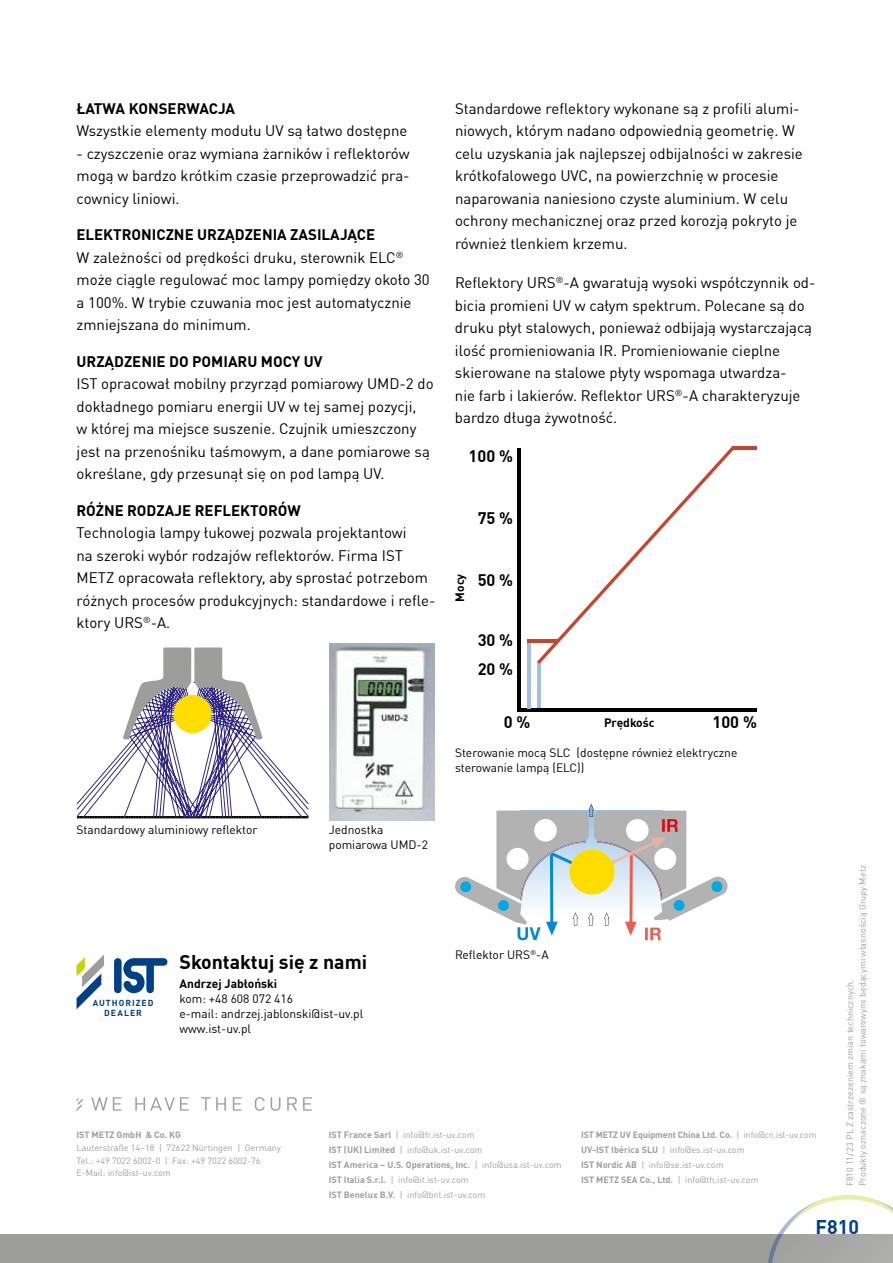
<style>
.page{position:relative;width:893px;height:1263px;background:#fff}
.page>*{position:absolute;margin:0;border:0;box-sizing:border-box;transform-origin:0 0}
.t1{font:700 19.5px "DIN Offc Pro";color:#000}
.t2{font:700 19.5px "DIN Offc Pro";color:#004086}
.t3{font:700 16.35px/28.8px "DIN Offc Pro";color:#000}
.t4{font:15px/22.5px "DIN Offc Pro";color:#000}
.t5{font:700 15px "DIN Offc Pro";color:#000}
.t6{font:12px/15px "DIN Offc Pro";color:#000}
.t7{font:700 12px "DIN Offc Pro";color:#000}
.t8{font:9px/14.9px "DIN Offc Pro";color:#9d9d9c}
.t9{font:700 9px "DIN Offc Pro";color:#9d9d9c}
.t10{font:700 8.7px/10.1px "DIN Offc Pro";letter-spacing:.115em;color:#004086;text-align:center}
.s1{font-weight:700}
</style>
<div class="page">
<svg style="left:91px;top:1097px;width:31px;height:14px"></svg>
<svg style="left:135px;top:1097px;width:54px;height:14px"></svg>
<svg style="left:201px;top:1097px;width:25px;height:14px"></svg>
<svg style="left:233px;top:1097px;width:9px;height:14px"></svg>
<svg style="left:255px;top:1097px;width:10px;height:14px"></svg>
<svg style="left:271px;top:1097px;width:9px;height:14px"></svg>
<svg style="left:287px;top:1097px;width:10px;height:14px"></svg>
<svg style="left:303px;top:1097px;width:9px;height:14px"></svg>
<svg style="left:77px;top:1098px;width:6px;height:13px"></svg>
<div style="left:0;top:1234px;width:893px;height:29px;background:#9d9d9c"></div>
<svg style="left:768px;top:1195px;width:125px;height:68px"></svg>
<img style="left:329px;top:644px;width:105px;height:177px">
<svg style="left:77px;top:647px;width:232px;height:171px"></svg>
<div style="left:173px;top:695px;width:39px;height:38px;background:#fd0;border-radius:50%"></div>
<svg style="left:455px;top:804px;width:273px;height:136px"></svg>
<div style="left:570px;top:849px;width:44px;height:45px;background:#fd0;border-radius:50%"></div>
<hr style="left:517px;top:448px;width:4px;height:264px;background:#000">
<hr style="left:517px;top:708px;width:239px;height:4px;background:#000">
<hr style="left:527px;top:640px;width:3px;height:68px;background:#a4bde3">
<hr style="left:732px;top:446px;width:25px;height:4px;background:#c6452c">
<hr style="left:537px;top:661px;width:3px;height:47px;background:#a4bde3">
<svg style="left:537px;top:446px;width:196px;height:218px"></svg>
<hr style="left:527px;top:639px;width:31px;height:3px;background:#c6452c">
<svg style="left:77px;top:954px;width:27px;height:55px"></svg>
<svg style="left:114px;top:958px;width:53px;height:35px"></svg>
<p class="t5" style="left:77px;top:96px;width:160px">ŁATWA KONSERWACJA</p>
<p class="t4" style="left:77px;top:118px;width:332px">Wszystkie elementy modułu UV są łatwo dostępne</p>
<p class="t4" style="left:77px;top:141px;width:335px;text-align:justify">- czyszczenie oraz wymiana żarników i reflektorów mogą w bardzo krótkim czasie przeprowadzić pra&shy;cownicy liniowi.</p>
<p class="t4" style="left:77px;top:222px;width:355px"><span class="s1">ELEKTRONICZNE URZĄDZENIA ZASILAJĄCE<br></span>W zależności od prędkości druku, sterownik ELC<sup>® </sup>może ciągle regulować moc lampy pomiędzy około 30 a 100%. W trybie czuwania moc jest automatycznie zmniejszana do minimum.</p>
<p class="t5" style="left:77px;top:349px;width:247px">URZĄDZENIE DO POMIARU MOCY UV</p>
<p class="t4" style="left:77px;top:371px;width:359px">IST opracował mobilny przyrząd pomiarowy UMD-2 do dokładnego pomiaru energii UV w tej samej pozycji,<br>w której ma miejsce suszenie. Czujnik umieszczony jest na przenośniku taśmowym, a dane pomiarowe są określane, gdy przesunął się on pod lampą UV.</p>
<p class="t5" style="left:77px;top:498px;width:226px">RÓŻNE RODZAJE REFLEKTORÓW</p>
<p class="t4" style="left:77px;top:520px;width:360px">Technologia lampy łukowej pozwala projektantowi<br>na szeroki wybór rodzajów reflektorów. Firma IST METZ opracowała reflektory, aby sprostać potrzebom różnych procesów produkcyjnych: standardowe i refle&shy;ktory URS<sup>®</sup>-A.</p>
<p class="t6" style="left:77px;top:821px;width:183px">Standardowy aluminiowy reflektor</p>
<p class="t6" style="left:329px;top:821px;width:101px">Jednostka pomiarowa UMD-2</p>
<p class="t4" style="left:455px;top:96px;width:349px">Standardowe reflektory wykonane są z profili alumi&shy;niowych, którym nadano odpowiednią geometrię. W celu uzyskania jak najlepszej odbijalności w zakresie krótkofalowego UVC, na powierzchnię w procesie naparowania naniesiono czyste aluminium. W celu ochrony mechanicznej oraz przed korozją pokryto je również tlenkiem krzemu.</p>
<p class="t4" style="left:455px;top:270px;width:362px">Reflektory URS<sup>®</sup>-A gwaratują wysoki współczynnik od&shy;bicia promieni UV w całym spektrum. Polecane są do druku płyt stalowych, ponieważ odbijają wystarczającą ilość promieniowania IR. Promieniowanie cieplne skierowane na stalowe płyty wspomaga utwardza-<br>nie farb i lakierów. Reflektor URS<sup>®</sup>-A charakteryzuje bardzo długa żywotność.</p>
<p class="t3" style="left:469px;top:440px;width:46px">100 %</p>
<p class="t3" style="left:478px;top:502px;width:37px">75 %</p>
<p class="t7" style="left:450px;top:602px;width:30px;rotate:-90deg">Mocy</p>
<p class="t3" style="left:478px;top:564px;width:37px">50 %</p>
<p class="t3" style="left:478px;top:624px;width:37px">30 %<br>20 %</p>
<p class="t3" style="left:504px;top:706px;width:28px">0 %</p>
<p class="t3" style="left:712px;top:706px;width:46px">100 %</p>
<p class="t7" style="left:604px;top:713px;width:52px">Prędkośc</p>
<p class="t6" style="left:455px;top:744px;width:284px">Sterowanie mocą SLC (dostępne również elektryczne sterowanie lampą (ELC))</p>
<p class="t10" style="left:93px;top:997px;width:62px">AUTHORIZED<br>DEALER</p>
<h1 class="t1" style="left:180px;top:947px;width:189px">Skontaktuj się z nami</h1>
<p class="t7" style="left:180px;top:974px;width:99px">Andrzej Jabłoński</p>
<p class="t6" style="left:180px;top:990px;width:185px">kom: +48 608 072 416<br>e-mail: andrzej.jablonski@ist-uv.pl www.ist-uv.pl</p>
<p class="t6" style="left:455px;top:947px;width:95px">Reflektor URS<sup>®</sup>-A</p>
<p class="t9" style="left:77px;top:1128px;width:106px">IST METZ GmbH &amp; Co. KG</p>
<p class="t8" style="left:77px;top:1140px;width:206px;line-height:12.8px">Lauterstraße 14–18 | 72622 Nürtingen | Germany<br>Tel.: +49 7022 6002-0 | Fax: +49 7022 6002-76<br>E-Mail: info@ist-uv.com</p>
<p class="t8" style="left:329px;top:1127px;width:234px"><span class="s1">IST France Sarl</span> | info@fr.ist-uv.com<br><span class="s1">IST (UK) Limited</span> | info@uk.ist-uv.com<br><span class="s1">IST America – U.S. Operations, Inc.</span> | info@usa.ist-uv.com <span class="s1">IST Italia S.r.l.</span> | info@it.ist-uv.com<br><span class="s1">IST Benelux B.V.</span> | info@bnl.ist-uv.com</p>
<p class="t8" style="left:581px;top:1127px;width:237px"><span class="s1">IST METZ UV Equipment China Ltd. Co.</span> | info@cn.ist-uv.com <span class="s1">UV-IST Ibérica SLU</span> | info@es.ist-uv.com<br><span class="s1">IST Nordic AB</span> | info@se.ist-uv.com<br><span class="s1">IST METZ SEA Co., Ltd.</span> | info@th.ist-uv.com</p>
<p class="t8" style="left:843px;top:1186px;width:323px;line-height:12.6px;rotate:-90deg">F810 11/23 PL Z zastrzezeniem zmian technicznych.<br>Produkty oznaczone ® są znakami towarowymi będącymi własnością Grupy Metz</p>
<h1 class="t2" style="left:816px;top:1212px;width:45px">F810</h1>
</div>
